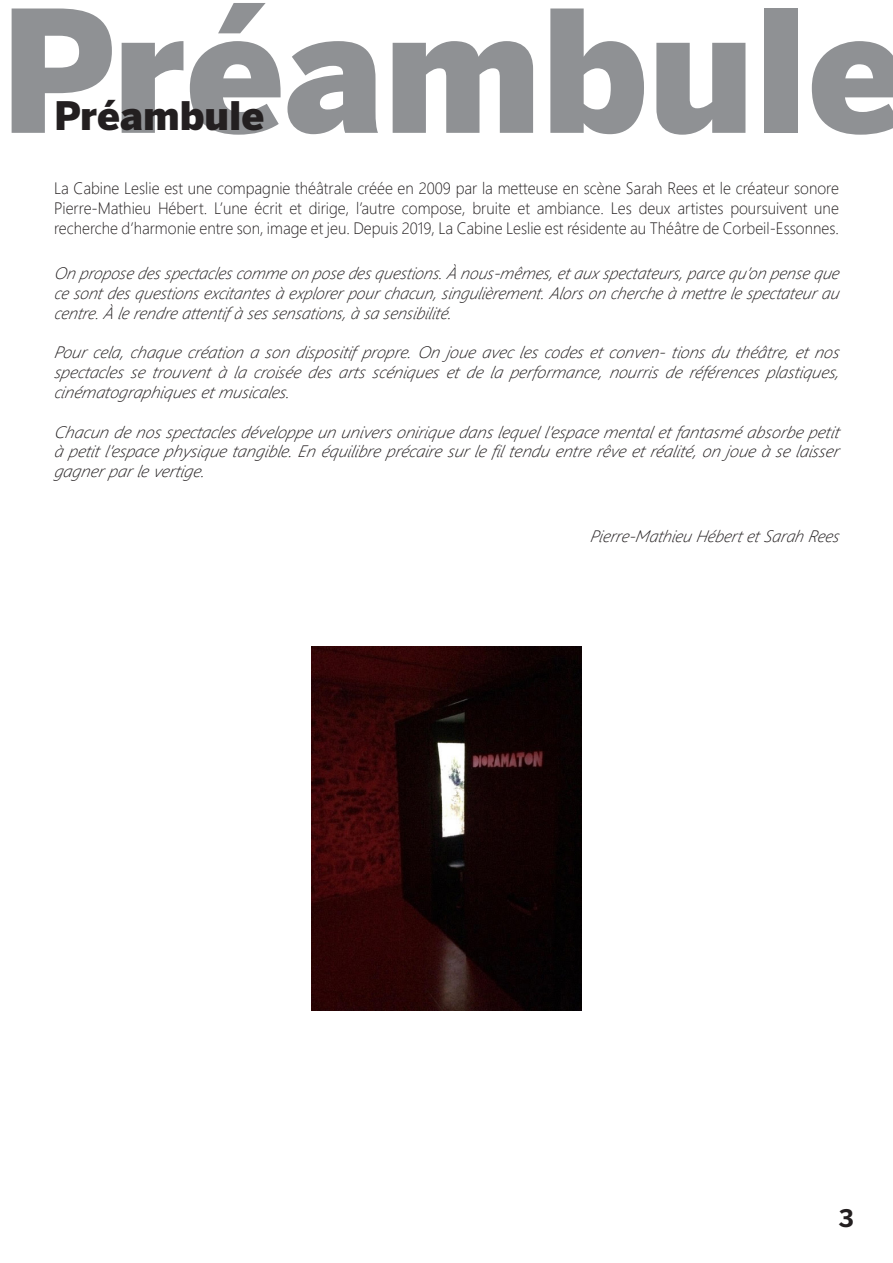
<style>
.page{position:relative;width:893px;height:1263px;background:#fff}
.page>*{position:absolute;margin:0;border:0;box-sizing:border-box;transform-origin:0 0}
.t1{font:900 168px "Benton Sans";color:#8f9194}
.t2{font:900 39px "Benton Sans";color:#231f20}
.t3{font:700 24px "Benton Sans";color:#231f20}
.t4{font:italic 300 16.5px/19.8px "Segoe UI";color:#231f20;text-align:justify}
.t5{font:300 16.5px/19.8px "Segoe UI";color:#231f20;text-align:justify;scale:.95 1}
.t6{font:italic 300 16.5px/19.8px "Segoe UI";color:#231f20;text-align:justify;scale:1.04 1}
</style>
<div class="page">
<img style="left:312px;top:646px;width:269px;height:365px">
<p class="t1" style="left:0;top:-29px;width:908px">Préambule</p>
<p class="t2" style="left:54px;top:92px;width:212px">Préambule</p>
<p class="t5" style="left:54px;top:177px;width:828px">La Cabine Leslie est une compagnie théâtrale créée en 2009 par la metteuse en scène Sarah Rees et le créateur sonore Pierre-Mathieu Hébert. L’une écrit et dirige, l’autre compose, bruite et ambiance. Les deux artistes poursuivent une recherche d’harmonie entre son, image et jeu. Depuis 2019, La Cabine Leslie est résidente au Théâtre de Corbeil-Essonnes.</p>
<p class="t4" style="left:54px;top:261px;width:791px">On proposedesspectaclescommeon posedesquestions.À nous-mêmes,etauxspectateurs,parcequ’on penseque cesontdesquestionsexcitantesà exp lorerp ourchacun,sing ulièrement.Alorson chercheà mettrelesp ectateurau centre.À lerendreattentif à sessensations,à sa sensibilité.</p>
<p class="t4" style="left:54px;top:340px;width:791px">Pour cela, chaque création a son disp ositif p rop re. On joue avec les codes et conven- tions du théâtre, et nos sp ectacles se trouvent à la croisée des arts scéniques et de la p erformance, nourris de références p lastiques, cinématographiquesetmusicales.</p>
<p class="t6" style="left:54px;top:419px;width:761px">Chacun denosspectaclesdéveloppeun universoniriquedanslequell’espacementaletfantasméabsorbepetit à p etitl’esp acep hysiquetang ible.En équilibrep récairesurlefiltendu entrerêveetréalité,on joueà selaisser gagnerparlevertige.</p>
<p class="t4" style="left:590px;top:523px;width:255px">Pierre-Mathieu HébertetSarah Rees</p>
<p class="t3" style="left:839px;top:1204px;width:16px">3</p>
</div>
